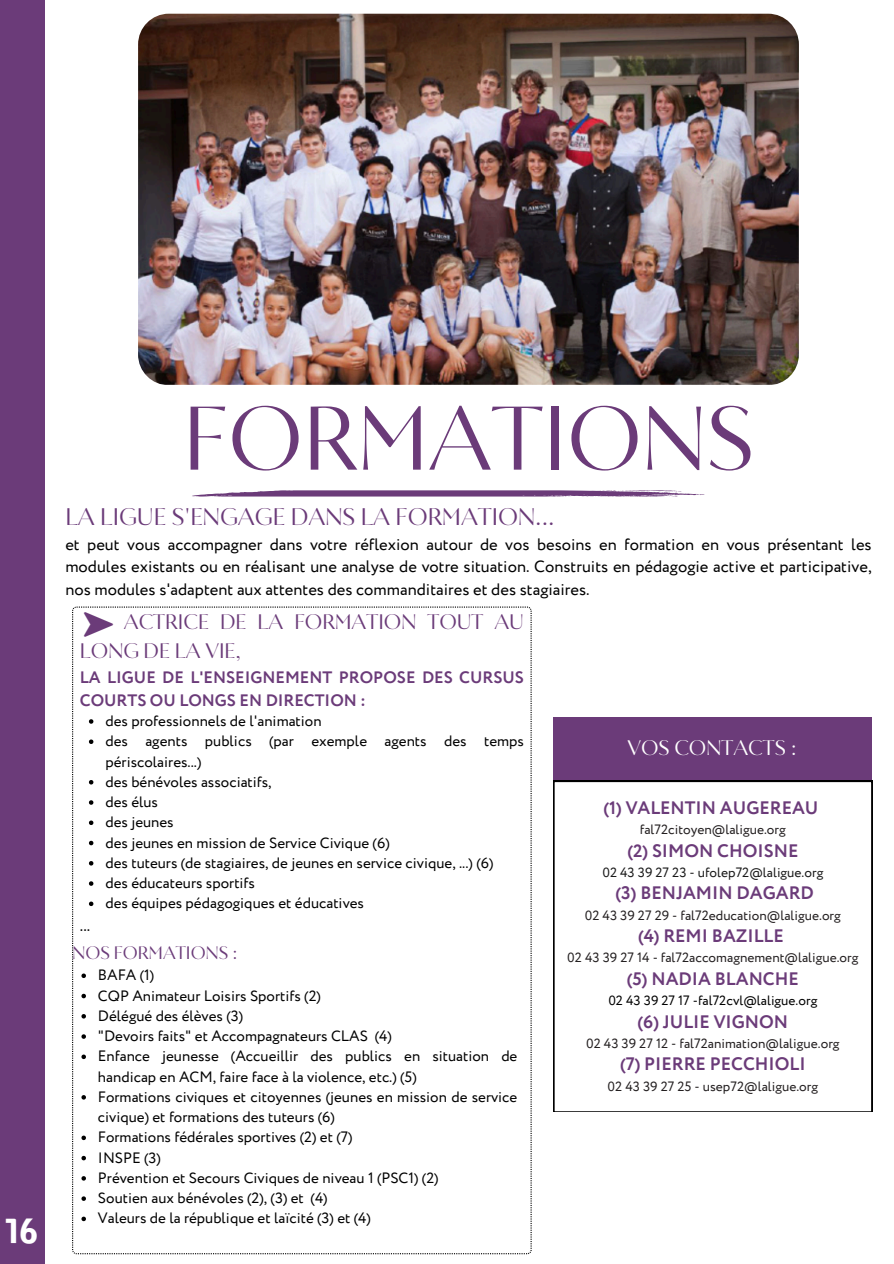
<style>
.page{position:relative;width:894px;height:1264px;background:#fff}
.page>*{position:absolute;margin:0;border:0;box-sizing:border-box;transform-origin:0 0}
.t1{font:90px "Circe Contrast";color:#6b3b79}
.t2{font:36.6px "Alpha Ligue";color:#6b3b79}
.t3{font:33px "Alpha Ligue";color:#fff}
.t4{font:24px "Circe Contrast";color:#6b3b79}
.t5{font:21px/29.2px "Circe Contrast";color:#6b3b79}
.t6{font:21px "Circe Contrast";color:#fff}
.t7{font:700 18px "Circe";color:#6b3b79}
.t8{font:18px "Circe Contrast";color:#6b3b79}
.t9{font:16.5px/22.5px "Circe";color:#000;text-align:justify}
.t10{font:700 16.5px/22.5px "Circe";color:#6b3b79}
.t11{font:15px/20.2px "Circe";color:#000}
.t12{font:13.5px "Circe";color:#231f20}
.t13{font:13.5px "Circe";color:#191919}
.t14{font:13.5px "Circe";color:#000}
</style>
<div class="page">
<div style="left:0;top:0;width:45px;height:1263px;background:#6b3b79"></div>
<img style="left:138px;top:14px;width:660px;height:371px;border-radius:31px">
<div style="left:553px;top:718px;width:318px;height:63px;background:#6b3b79"></div>
<svg style="left:72px;top:606px;width:459px;height:648px"></svg>
<svg style="left:89px;top:719px;width:4px;height:4px"></svg>
<svg style="left:89px;top:739px;width:4px;height:5px"></svg>
<svg style="left:89px;top:780px;width:4px;height:4px"></svg>
<svg style="left:89px;top:800px;width:4px;height:4px"></svg>
<svg style="left:89px;top:820px;width:4px;height:5px"></svg>
<svg style="left:89px;top:840px;width:4px;height:5px"></svg>
<svg style="left:89px;top:861px;width:4px;height:4px"></svg>
<svg style="left:89px;top:881px;width:4px;height:4px"></svg>
<svg style="left:89px;top:901px;width:4px;height:5px"></svg>
<svg style="left:81px;top:973px;width:5px;height:5px"></svg>
<svg style="left:81px;top:993px;width:5px;height:5px"></svg>
<svg style="left:81px;top:1014px;width:5px;height:4px"></svg>
<svg style="left:81px;top:1034px;width:5px;height:4px"></svg>
<svg style="left:81px;top:1054px;width:5px;height:5px"></svg>
<svg style="left:81px;top:1095px;width:5px;height:4px"></svg>
<svg style="left:81px;top:1135px;width:5px;height:5px"></svg>
<svg style="left:81px;top:1155px;width:5px;height:5px"></svg>
<svg style="left:81px;top:1176px;width:5px;height:4px"></svg>
<svg style="left:81px;top:1196px;width:5px;height:4px"></svg>
<svg style="left:81px;top:1216px;width:5px;height:5px"></svg>
<svg style="left:553px;top:781px;width:318px;height:330px"></svg>
<svg style="left:192px;top:490px;width:512px;height:7px"></svg>
<p class="t3" style="left:4px;top:1218px;width:36px">16</p>
<p class="t1" style="left:183px;top:386px;width:572px">FORMATIONS</p>
<h3 class="t4" style="left:65px;top:502px;width:490px">LA LIGUE S'ENGAGE DANS LA FORMATION...</h3>
<p class="t9" style="left:65px;top:533px;width:807px">et peut vous accompagner dans votre réflexion autour de vos besoins en formation en vous présentant les modules existants ou en réalisant une analyse de votre situation. Construits en pédagogie active et participative, nos modules s'adaptent aux attentes des commanditaires et des stagiaires.</p>
<h1 class="t5" style="left:80px;top:608px;width:445px;text-indent:44px">ACTRICE DE LA FORMATION TOUT AU<br>LONG DE LA VIE,</h1>
<h1 class="t10" style="left:80px;top:667px;width:445px">LA LIGUE DE L'ENSEIGNEMENT PROPOSE DES CURSUS<br>COURTS OU LONGS EN DIRECTION :</h1>
<p class="t11" style="left:105px;top:711px;width:218px">des professionnels de l'animation</p>
<p class="t11" style="left:105px;top:732px;width:420px">des agents publics (par exemple agents des temps périscolaires...)</p>
<h4 class="t11" style="left:105px;top:772px;width:168px">des bénévoles associatifs,</h4>
<p class="t11" style="left:105px;top:792px;width:54px">des élus</p>
<p class="t11" style="left:105px;top:813px;width:70px">des jeunes</p>
<p class="t11" style="left:105px;top:833px;width:286px">des jeunes en mission de Service Civique (6)</p>
<p class="t11" style="left:105px;top:853px;width:389px">des tuteurs (de stagiaires, de jeunes en service civique, ...) (6)</p>
<p class="t11" style="left:105px;top:873px;width:151px">des éducateurs sportifs</p>
<p class="t11" style="left:105px;top:894px;width:260px">des équipes pédagogiques et éducatives</p>
<p class="t9" style="left:80px;top:914px;width:12px">...</p>
<p class="t8" style="left:72px;top:942px;width:167px">NOS FORMATIONS :</p>
<p class="t11" style="left:98px;top:965px;width:58px">BAFA (1)</p>
<h4 class="t11" style="left:98px;top:986px;width:224px">CQP Animateur Loisirs Sportifs (2)</h4>
<h3 class="t11" style="left:98px;top:1006px;width:147px">Délégué des élèves (3)</h3>
<p class="t11" style="left:98px;top:1026px;width:295px">"Devoirs faits" et Accompagnateurs CLAS (4)</p>
<p class="t11" style="left:98px;top:1046px;width:421px">Enfance jeunesse (Accueillir des publics en situation de handicap en ACM, faire face à la violence, etc.) (5)</p>
<p class="t11" style="left:98px;top:1087px;width:421px">Formations civiques et citoyennes (jeunes en mission de service civique) et formations des tuteurs (6)</p>
<p class="t11" style="left:98px;top:1127px;width:256px">Formations fédérales sportives (2) et (7)</p>
<p class="t11" style="left:98px;top:1148px;width:64px">INSPE (3)</p>
<p class="t11" style="left:98px;top:1168px;width:342px">Prévention et Secours Civiques de niveau 1 (PSC1) (2)</p>
<p class="t11" style="left:98px;top:1188px;width:231px">Soutien aux bénévoles (2), (3) et (4)</p>
<p class="t11" style="left:98px;top:1208px;width:274px">Valeurs de la république et laïcité (3) et (4)</p>
<p class="t2" style="left:111px;top:611px;width:28px;rotate:90deg">A</p>
<p class="t6" style="left:627px;top:735px;width:171px">VOS CONTACTS :</p>
<p class="t7" style="left:603px;top:795px;width:216px">(1) VALENTIN AUGEREAU</p>
<p class="t12" style="left:639px;top:820px;width:147px">fal72citoyen@laligue.org</p>
<h2 class="t7" style="left:627px;top:838px;width:172px">(2) SIMON CHOISNE</h2>
<p class="t13" style="left:602px;top:863px;width:222px">02 43 39 27 23 - ufolep72@laligue.org</p>
<p class="t7" style="left:615px;top:880px;width:200px">(3) BENJAMIN DAGARD</p>
<p class="t12" style="left:584px;top:905px;width:257px">02 43 39 27 29 - fal72education@laligue.org</p>
<p class="t7" style="left:638px;top:923px;width:147px">(4) REMI BAZILLE</p>
<p class="t12" style="left:567px;top:948px;width:293px">02 43 39 27 14 - fal72accomagnement@laligue.org</p>
<p class="t7" style="left:626px;top:966px;width:173px">(5) NADIA BLANCHE</p>
<p class="t14" style="left:608px;top:991px;width:210px">02 43 39 27 17 -fal72cvl@laligue.org</p>
<p class="t7" style="left:637px;top:1009px;width:152px">(6) JULIE VIGNON</p>
<p class="t12" style="left:586px;top:1034px;width:255px">02 43 39 27 12 - fal72animation@laligue.org</p>
<p class="t7" style="left:620px;top:1051px;width:187px">(7) PIERRE PECCHIOLI</p>
<p class="t12" style="left:607px;top:1076px;width:212px">02 43 39 27 25 - usep72@laligue.org</p>
</div>
